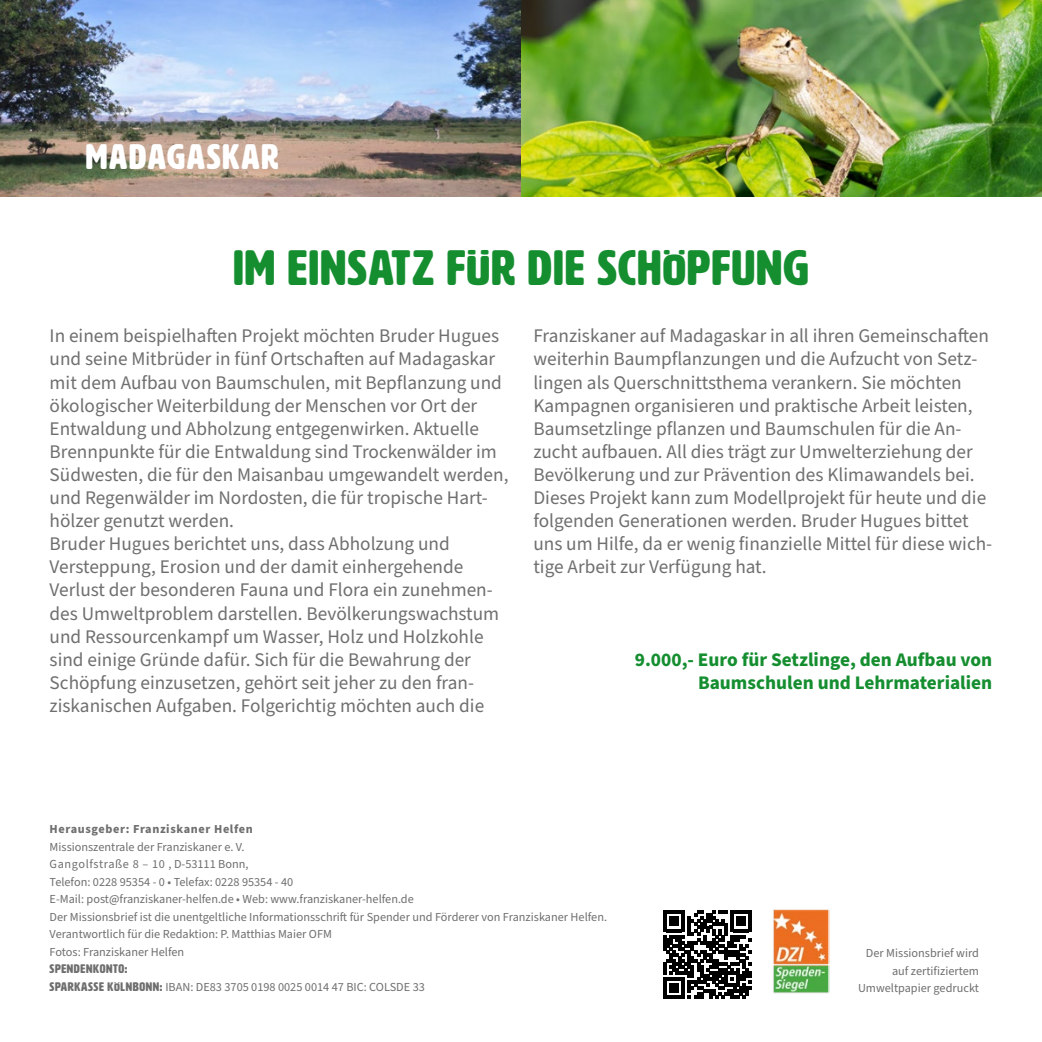
<style>
.page{position:relative;width:1042px;height:1042px;background:#fff}
.page>*{position:absolute;margin:0;border:0;box-sizing:border-box;transform-origin:0 0}
.t1{font:49px "HWT Artz";letter-spacing:.03em;color:#158e30}
.t2{font:35px "HWT Artz";letter-spacing:.05em;color:#fff}
.t3{font:19.25px/23.1px "Source Sans Pro";color:#706f6f}
.t4{font:700 19.25px/23.1px "Source Sans Pro";color:#158e30;text-align:right}
.t5{font:12.25px/17.5px "Source Sans Pro";color:#706f6f}
.t6{font:700 12.25px "Source Sans Pro";letter-spacing:.05em;color:#706f6f}
.t7{font:12.25px "HWT Artz";letter-spacing:.05em;color:#706f6f}
.s1{font-family:"HWT Artz"}
</style>
<div class="page">
<img style="left:1041px;top:0;width:1px;height:197px">
<svg style="left:829px;top:910px;width:1px;height:83px"></svg>
<img style="left:773px;top:909px;width:56px;height:85px">
<img style="left:0;top:0;width:1041px;height:196px">
<svg style="left:663px;top:911px;width:88px;height:88px"></svg>
<h2 class="t2" style="left:86px;top:138px;width:194px">MADAGASKAR</h2>
<h1 class="t1" style="left:233px;top:242px;width:577px">IM EINSATZ FÜR DIE SCHÖPFUNG</h1>
<p class="t3" style="left:50px;top:325px;width:460px">In einem beispielhaften Projekt möchten Bruder Hugues und seine Mitbrüder in fünf Ortschaften auf Madagaskar mit dem Aufbau von Baumschulen, mit Bepflanzung und ökologischer Weiterbildung der Menschen vor Ort der Entwaldung und Abholzung entgegenwirken. Aktuelle Brennpunkte für die Entwaldung sind Trockenwälder im Südwesten, die für den Maisanbau umgewandelt werden, und Regenwälder im Nordosten, die für tropische Hart&shy;hölzer genutzt werden.<br>Bruder Hugues berichtet uns, dass Abholzung und Versteppung, Erosion und der damit einhergehende Verlust der besonderen Fauna und Flora ein zunehmen&shy;des Umweltproblem darstellen. Bevölkerungswachstum und Ressourcenkampf um Wasser, Holz und Holzkohle sind einige Gründe dafür. Sich für die Bewahrung der Schöpfung einzusetzen, gehört seit jeher zu den fran&shy;ziskanischen Aufgaben. Folgerichtig möchten auch die</p>
<p class="t3" style="left:533px;top:325px;width:460px">Franziskaner auf Madagaskar in all ihren Gemeinschaften weiterhin Baumpflanzungen und die Aufzucht von Setz&shy;lingen als Querschnittsthema verankern. Sie möchten Kampagnen organisieren und praktische Arbeit leisten, Baumsetzlinge pflanzen und Baumschulen für die An&shy;zucht aufbauen. All dies trägt zur Umwelterziehung der Bevölkerung und zur Prävention des Klimawandels bei.<br>Dieses Projekt kann zum Modellprojekt für heute und die folgenden Generationen werden. Bruder Hugues bittet uns um Hilfe, da er wenig finanzielle Mittel für diese wich&shy;tige Arbeit zur Verfügung hat.</p>
<p class="t4" style="left:635px;top:648px;width:359px">9.000,- Euro für Setzlinge, den Aufbau von<br>Baumschulen und Lehrmaterialien</p>
<p class="t6" style="left:50px;top:821px;width:205px">Herausgeber: Franziskaner Helfen</p>
<p class="t5" style="left:50px;top:838px;width:559px">Missionszentrale der Franziskaner e. V.<br>Gangolfstraße 8 – 10 , D-53111 Bonn,<br>Telefon: 0228 95354 - 0 • Telefax: 0228 95354 - 40<br>E-Mail: post@franziskaner-helfen.de • Web: www.franziskaner-helfen.de<br>Der Missionsbrief ist die unentgeltliche Informationsschrift für Spender und Förderer von Franziskaner Helfen.<br>Verantwortlich für die Redaktion: P. Matthias Maier OFM<br>Fotos: Franziskaner Helfen</p>
<p class="t7" style="left:50px;top:962px;width:79px">SPENDENKONTO:</p>
<p class="t5" style="left:50px;top:978px;width:377px"><span class="s1">SPARKASSE KÖLNBONN:</span> IBAN: DE83 3705 0198 0025 0014 47 BIC: COLSDE 33</p>
<p class="t5" style="left:858px;top:945px;width:122px;text-align:right">Der Missionsbrief wird auf zertifiziertem<br>Umweltpapier gedruckt</p>
</div>
